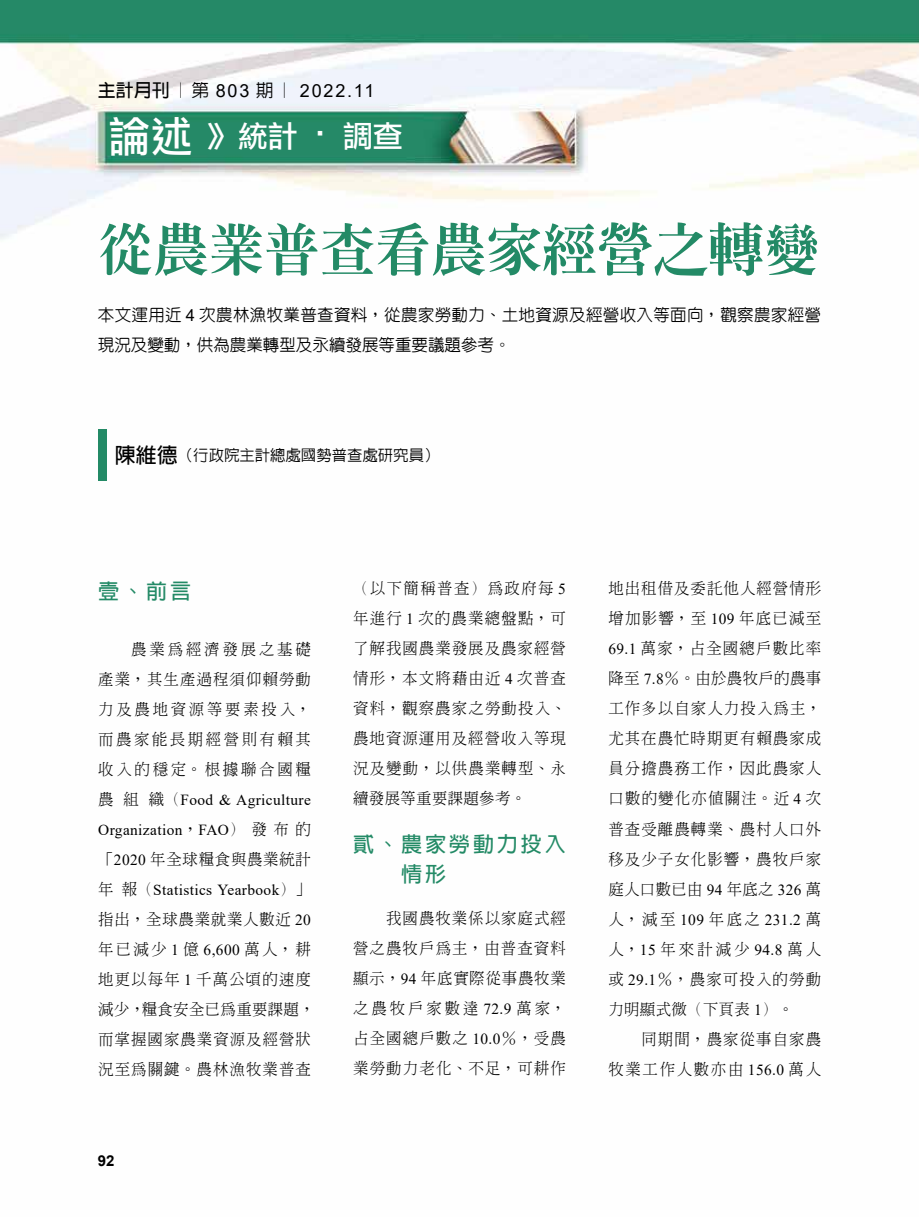
<style>
.page{position:relative;width:919px;height:1217px;background:#fff}
.page>*{position:absolute;margin:0;border:0;box-sizing:border-box;transform-origin:0 0}
.t1{font:800 55.5px "Inn Ming";color:#238a66}
.t2{font:30px "DF Li Hei Md WIN BF";color:#fff}
.t3{font:700 21px/30px "Lin Gothic";letter-spacing:.14em;color:#238a66}
.t4{font:18px "Arial";letter-spacing:.1em;color:#000}
.t5{font:500 16.5px/30px "Yen Round";letter-spacing:.02em;color:#000}
.t6{font:300 15.3px/30px "Inn Ming";letter-spacing:.075em;color:#000;text-align:justify}
.t7{font:15.3px/30px "Times New Roman";letter-spacing:.025em;color:#000}
.t8{font:500 15.3px "Lin Gothic";color:#000}
.t9{font:300 15.3px "Inn Ming";letter-spacing:.05em;color:#000}
.t10{font:700 15px "Arial";color:#000}
.s1{font-family:"Lin Gothic";font-weight:700}
.s2{font-family:"Lin Gothic";font-weight:500}
.s3{font-size:42px}
.s4{font-family:"Arial";font-weight:400}
.s5{font-weight:700;font-size:21px}
.s6{font-family:"Inn Ming";font-weight:300}
.s7{font-family:"Times New Roman";font-weight:400}
</style>
<div class="page">
<img style="left:0;top:0;width:918px;height:481px">
<div style="left:98px;top:429px;width:8px;height:51px;background:#238a66"></div>
<p class="t4" style="left:98px;top:78px;width:278px"><span class="s1">主計月刊</span><span class="s2">︱第</span> 803 <span class="s2">期︱</span> 2022.11</p>
<h2 class="t2" style="left:109px;top:121px;width:296px"><span class="s3">論述</span> 》統計 ‧ 調查</h2>
<h1 class="t1" style="left:98px;top:221px;width:723px">從農業普查看農家經營之轉變</h1>
<p class="t5" style="left:98px;top:299px;width:724px">本文運用近 <span class="s4">4</span> 次農林漁牧業普查資料，從農家勞動力、土地資源及經營收入等面向，觀察農家經營現況及變動，供為農業轉型及永續發展等重要議題參考。</p>
<p class="t8" style="left:115px;top:447px;width:326px"><span class="s5">陳維德</span>（行政院主計總處國勢普查處研究員）</p>
<h3 class="t3" style="left:98px;top:576px;width:94px">壹、前言</h3>
<p class="t6" style="left:98px;top:633px;width:214px;text-indent:33px">農業為經濟發展之基礎產業，其生產過程須仰賴勞動力及農地資源等要素投入，而農家能長期經營則有賴其收入的穩定。根據聯合國糧</p>
<p class="t7" style="left:98px;top:784px;width:214px"><span class="s6">農 組 織（</span>Food &amp; Agriculture<br>Organization<span class="s6">，</span>FAO<span class="s6">）發布的</span></p>
<p class="t9" style="left:98px;top:851px;width:214px">「<span class="s7">2020</span> 年全球糧食與農業統計</p>
<p class="t7" style="left:98px;top:874px;width:214px"><span class="s6">年報（</span>Statistics Yearbook<span class="s6">）」</span></p>
<p class="t6" style="left:98px;top:903px;width:218px;text-align:left">指出，全球農業就業人數近 <span class="s7">20</span>年已減少 <span class="s7">1</span> 億 <span class="s7">6,600</span> 萬人，耕地更以每年 <span class="s7">1</span> 千萬公頃的速度減少，糧食安全已為重要課題，而掌握國家農業資源及經營狀況至為關鍵。農林漁牧業普查</p>
<p class="t10" style="left:98px;top:1149px;width:18px">92</p>
<p class="t6" style="left:353px;top:573px;width:214px">（以下簡稱普查）為政府每 <span class="s7">5</span>年進行 <span class="s7">1</span> 次的農業總盤點，可了解我國農業發展及農家經營情形，本文將藉由近 <span class="s7">4</span> 次普查資料，觀察農家之勞動投入、農地資源運用及經營收入等現況及變動，以供農業轉型、永續發展等重要課題參考。</p>
<h3 class="t3" style="left:401px;top:828px;width:166px;text-indent:-48px">貳、農家勞動力投入情形</h3>
<p class="t6" style="left:353px;top:903px;width:214px;text-indent:33px">我國農牧業係以家庭式經營之農牧戶為主，由普查資料顯示，<span class="s7">94</span> 年底實際從事農牧業之農牧戶家數達 <span class="s7">72.9</span> 萬家，占全國總戶數之 <span class="s7">10.0</span>％，受農業勞動力老化、不足，可耕作</p>
<p class="t6" style="left:608px;top:573px;width:214px">地出租借及委託他人經營情形增加影響，至 <span class="s7">109</span> 年底已減至<span class="s7">69.1</span> 萬家，占全國總戶數比率降至 <span class="s7">7.8</span>％。由於農牧戶的農事工作多以自家人力投入為主，尤其在農忙時期更有賴農家成員分擔農務工作，因此農家人口數的變化亦值關注。近 <span class="s7">4</span> 次普查受離農轉業、農村人口外移及少子女化影響，農牧戶家庭人口數已由 <span class="s7">94</span> 年底之 <span class="s7">326</span> 萬人，減至 <span class="s7">109</span> 年底之 <span class="s7">231.2</span> 萬人，<span class="s7">15</span> 年來計減少 <span class="s7">94.8</span> 萬人或 <span class="s7">29.1</span>％，農家可投入的勞動力明顯式微（下頁表 <span class="s7">1</span>）。</p>
<p class="t6" style="left:608px;top:1023px;width:214px;text-align:right">同期間，農家從事自家農<br>牧業工作人數亦由 <span class="s7">156.0</span> 萬人</p>
</div>
